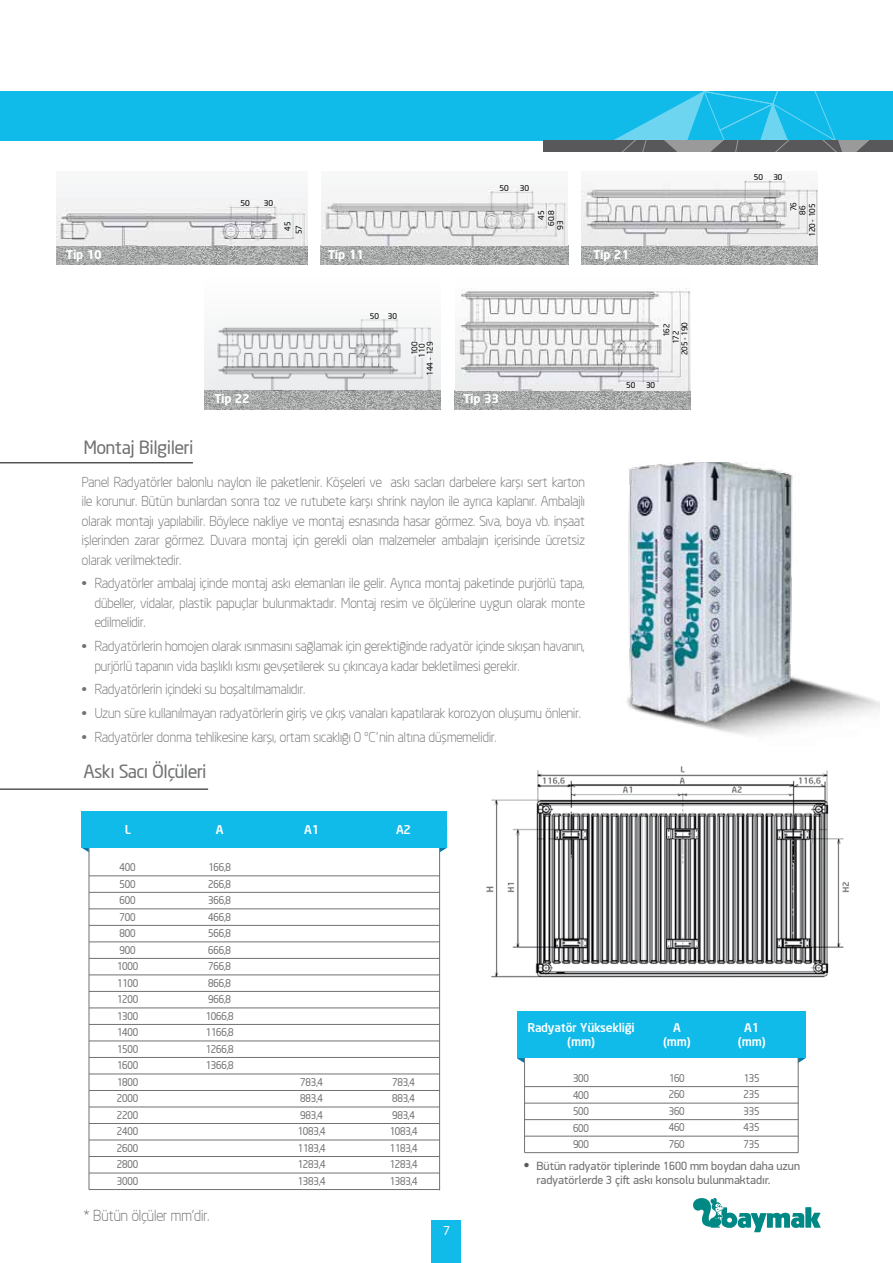
<style>
.page{position:relative;width:893px;height:1263px;background:#fff}
.page>*{position:absolute;margin:0;border:0;box-sizing:border-box;transform-origin:0 0}
.t1{font:18px "Neo Sans";color:#707172}
.t2{font:300 15px "Neo Sans";color:#707172}
.t3{font:300 13.5px/19.5px "Neo Sans";color:#707172;text-align:justify}
.t4{font:12px/14.4px "PF Din Display Pro";color:#707172}
.t5{font:500 12px/14.4px "Neo Sans";color:#fff;text-align:center}
.t6{font:12px "Neo Sans";color:#fff}
.t7{font:700 11.85px "Neo Sans";color:#fff}
.t8{font:10.5px/16.5px "Neo Sans";letter-spacing:-.02em;color:#707172;scale:.9 1}
.t9{font:7.95px/11.7px "Neo Sans";letter-spacing:-.02em;color:#000;text-align:center}
.t10{font:7.95px/7.6px "Neo Sans";color:#000;text-align:right}
.s1{font-family:"Neo Sans";font-size:13.5px;color:#58585a}
</style>
<div class="page">
<div style="left:0;top:91px;width:893px;height:49px;background:#10bae9"></div>
<svg style="left:517px;top:91px;width:376px;height:61px"></svg>
<hr style="left:0;top:789px;width:208px;height:1px;background:#000">
<hr style="left:0;top:463px;width:193px;height:1px;background:#000">
<img style="left:486px;top:766px;width:363px;height:212px">
<hr style="left:89px;top:875px;width:350px;height:1px;background:#707172">
<hr style="left:89px;top:975px;width:350px;height:1px;background:#707172">
<hr style="left:89px;top:925px;width:350px;height:1px;background:#707172">
<hr style="left:89px;top:1024px;width:350px;height:1px;background:#707172">
<hr style="left:89px;top:1074px;width:350px;height:1px;background:#707172">
<hr style="left:89px;top:1140px;width:350px;height:1px;background:#707172">
<hr style="left:89px;top:908px;width:350px;height:1px;background:#707172">
<hr style="left:89px;top:1008px;width:350px;height:1px;background:#707172">
<hr style="left:89px;top:958px;width:350px;height:1px;background:#707172">
<hr style="left:89px;top:1057px;width:350px;height:1px;background:#707172">
<hr style="left:89px;top:1156px;width:350px;height:1px;background:#707172">
<hr style="left:89px;top:1107px;width:350px;height:1px;background:#707172">
<hr style="left:89px;top:1173px;width:350px;height:1px;background:#707172">
<hr style="left:89px;top:892px;width:350px;height:1px;background:#707172">
<hr style="left:89px;top:991px;width:350px;height:1px;background:#707172">
<hr style="left:89px;top:942px;width:350px;height:1px;background:#707172">
<hr style="left:89px;top:1041px;width:350px;height:1px;background:#707172">
<hr style="left:89px;top:1123px;width:350px;height:1px;background:#707172">
<hr style="left:89px;top:1090px;width:350px;height:1px;background:#707172">
<hr style="left:89px;top:1189px;width:350px;height:1px;background:#707172">
<svg style="left:82px;top:847px;width:7px;height:5px"></svg>
<svg style="left:440px;top:847px;width:7px;height:5px"></svg>
<hr style="left:89px;top:821px;width:1px;height:369px;background:#707172">
<hr style="left:439px;top:822px;width:1px;height:368px;background:#707172">
<div style="left:82px;top:811px;width:365px;height:36px;background:#10bae9"></div>
<hr style="left:525px;top:1086px;width:273px;height:1px;background:#707172">
<hr style="left:525px;top:1136px;width:273px;height:1px;background:#707172">
<hr style="left:525px;top:1119px;width:273px;height:1px;background:#707172">
<hr style="left:525px;top:1103px;width:273px;height:1px;background:#707172">
<hr style="left:525px;top:1152px;width:273px;height:1px;background:#707172">
<svg style="left:517px;top:1058px;width:7px;height:5px"></svg>
<svg style="left:799px;top:1058px;width:6px;height:5px"></svg>
<hr style="left:524px;top:1032px;width:1px;height:120px;background:#707172">
<hr style="left:798px;top:1032px;width:1px;height:121px;background:#707172">
<div style="left:517px;top:1011px;width:288px;height:47px;background:#10bae9"></div>
<img style="left:627px;top:463px;width:252px;height:272px">
<svg style="left:693px;top:1198px;width:128px;height:34px"></svg>
<div style="left:57px;top:152px;width:250px;height:96px;background:#f5f6f7"></div>
<div style="left:321px;top:152px;width:247px;height:96px;background:#f6f7f8"></div>
<div style="left:582px;top:152px;width:236px;height:96px;background:#f7f7f7"></div>
<div style="left:205px;top:273px;width:236px;height:117px;background:#fafbfb"></div>
<img style="left:205px;top:390px;width:236px;height:19px">
<img style="left:57px;top:205px;width:250px;height:60px">
<img style="left:321px;top:189px;width:247px;height:76px">
<img style="left:582px;top:180px;width:236px;height:85px">
<img style="left:454px;top:288px;width:237px;height:121px">
<div style="left:45px;top:152px;width:784px;height:19px;background:#fff"></div>
<img style="left:217px;top:319px;width:214px;height:71px">
<hr style="left:428px;top:341px;width:2px;height:33px;background:#f5f6f7">
<svg style="left:421px;top:343px;width:2px;height:15px"></svg>
<hr style="left:413px;top:341px;width:3px;height:15px;background:#f5f6f7">
<div style="left:432px;top:1221px;width:29px;height:42px;background:#10bae9"></div>
<p class="t9" style="left:241px;top:198px;width:11px">50</p>
<p class="t9" style="left:264px;top:198px;width:11px">30</p>
<p class="t9" style="left:281px;top:234px;width:14px;rotate:-90deg">45<br>57</p>
<p class="t9" style="left:500px;top:182px;width:11px">50</p>
<p class="t9" style="left:520px;top:182px;width:11px">30</p>
<p class="t9" style="left:536px;top:226px;width:17px;line-height:10.1px;text-align:right;rotate:-90deg">45<br>60.8</p>
<p class="t9" style="left:554px;top:230px;width:11px;rotate:-90deg">93</p>
<p class="t7" style="left:66px;top:247px;width:37px">Tip 10</p>
<p class="t7" style="left:328px;top:247px;width:37px">Tip 11</p>
<p class="t7" style="left:593px;top:247px;width:37px">Tip 21</p>
<h1 class="t1" style="left:83px;top:436px;width:111px">Montaj Bilgileri</h1>
<p class="t7" style="left:214px;top:391px;width:37px">Tip 22</p>
<p class="t9" style="left:370px;top:310px;width:29px">50 30</p>
<p class="t10" style="left:411px;top:376px;width:36px;rotate:-90deg">100<br>110<br>144 - 129</p>
<p class="t7" style="left:464px;top:391px;width:37px">Tip 33</p>
<p class="t3" style="left:82px;top:472px;width:505px">Panel Radyatörler balonlu naylon ile paketlenir. Köşeleri ve askı sacları darbelere karşı sert karton ile korunur. Bütün bunlardan sonra toz ve rutubete karşı shrink naylon ile ayrıca kaplanır. Ambalajlı olarak montajı yapılabilir. Böylece nakliye ve montaj esnasında hasar görmez. Sıva, boya vb. inşaat işlerinden zarar görmez. Duvara montaj için gerekli olan malzemeler ambalajın içerisinde ücretsiz olarak verilmektedir.</p>
<p class="t3" style="left:94px;top:573px;width:492px;text-indent:-13px">• Radyatörler ambalaj içinde montaj askı elemanları ile gelir. Ayrıca montaj paketinde purjörlü tapa, dübeller, vidalar, plastik papuçlar bulunmaktadır. Montaj resim ve ölçülerine uygun olarak monte edilmelidir.</p>
<p class="t3" style="left:94px;top:636px;width:492px;text-indent:-13px">• Radyatörlerin homojen olarak ısınmasını sağlamak için gerektiğinde radyatör içinde sıkışan havanın, purjörlü tapanın vida başlıklı kısmı gevşetilerek su çıkıncaya kadar bekletilmesi gerekir.</p>
<p class="t3" style="left:82px;top:679px;width:225px">• Radyatörlerin içindeki su boşaltılmamalıdır.</p>
<p class="t3" style="left:82px;top:703px;width:500px">• Uzun süre kullanılmayan radyatörlerin giriş ve çıkış vanaları kapatılarak korozyon oluşumu önlenir.</p>
<p class="t3" style="left:82px;top:727px;width:416px">• Radyatörler donma tehlikesine karşı, ortam sıcaklığı 0 ºC’nin altına düşmemelidir.</p>
<h1 class="t1" style="left:83px;top:760px;width:124px">Askı Sacı Ölçüleri</h1>
<p class="t5" style="left:125px;top:822px;width:7px">L</p>
<p class="t5" style="left:216px;top:822px;width:9px">A</p>
<p class="t5" style="left:304px;top:822px;width:16px">A1</p>
<p class="t5" style="left:396px;top:822px;width:16px">A2</p>
<p class="t9" style="left:626px;top:379px;width:11px">50</p>
<p class="t9" style="left:670px;top:344px;width:15px;rotate:-90deg">172</p>
<p class="t9" style="left:679px;top:355px;width:34px;rotate:-90deg">205 - 190</p>
<p class="t9" style="left:661px;top:337px;width:15px;rotate:-90deg">162</p>
<p class="t9" style="left:646px;top:379px;width:11px">30</p>
<p class="t9" style="left:754px;top:171px;width:11px">50</p>
<p class="t9" style="left:773px;top:171px;width:11px">30</p>
<p class="t9" style="left:789px;top:215px;width:14px;line-height:8.9px;rotate:-90deg">76<br>86</p>
<p class="t9" style="left:806px;top:237px;width:34px;rotate:-90deg">120 - 105</p>
<p class="t8" style="left:117px;top:859px;width:25px">400<br>500<br>600<br>700<br>800<br>900<br>1000<br>1100<br>1200<br>1300<br>1400<br>1500<br>1600<br>1800<br>2000<br>2200<br>2400<br>2600<br>2800<br>3000</p>
<p class="t8" style="left:206px;top:859px;width:33px">166,8<br>266,8<br>366,8<br>466,8<br>566,8<br>666,8<br>766,8<br>866,8<br>966,8<br>1066,8<br>1166,8<br>1266,8<br>1366,8</p>
<p class="t2" style="left:83px;top:1206px;width:127px">* Bütün ölçüler mm’dir.</p>
<p class="t8" style="left:297px;top:1073px;width:33px">783,4<br>883,4<br>983,4<br>1083,4<br>1183,4<br>1283,4<br>1383,4</p>
<p class="t8" style="left:389px;top:1073px;width:33px">783,4<br>883,4<br>983,4<br>1083,4<br>1183,4<br>1283,4<br>1383,4</p>
<p class="t6" style="left:443px;top:1223px;width:8px">7</p>
<p class="t5" style="left:527px;top:1020px;width:109px">Radyatör Yüksekliği (mm)</p>
<p class="t5" style="left:663px;top:1020px;width:29px">A (mm)</p>
<p class="t5" style="left:738px;top:1020px;width:29px">A1 (mm)</p>
<p class="t8" style="left:573px;top:1070px;width:19px;text-align:justify">300<br>400<br>500<br>600<br>900</p>
<p class="t8" style="left:669px;top:1070px;width:19px;text-align:justify">160<br>260<br>360<br>460<br>760</p>
<p class="t8" style="left:744px;top:1070px;width:19px;text-align:justify">135<br>235<br>335<br>435<br>735</p>
<p class="t4" style="left:536px;top:1159px;width:265px;text-indent:-13px"><span class="s1">•</span> Bütün radyatör tiplerinde 1600 mm boydan daha uzun radyatörlerde 3 çift askı konsolu bulunmaktadır.</p>
</div>
